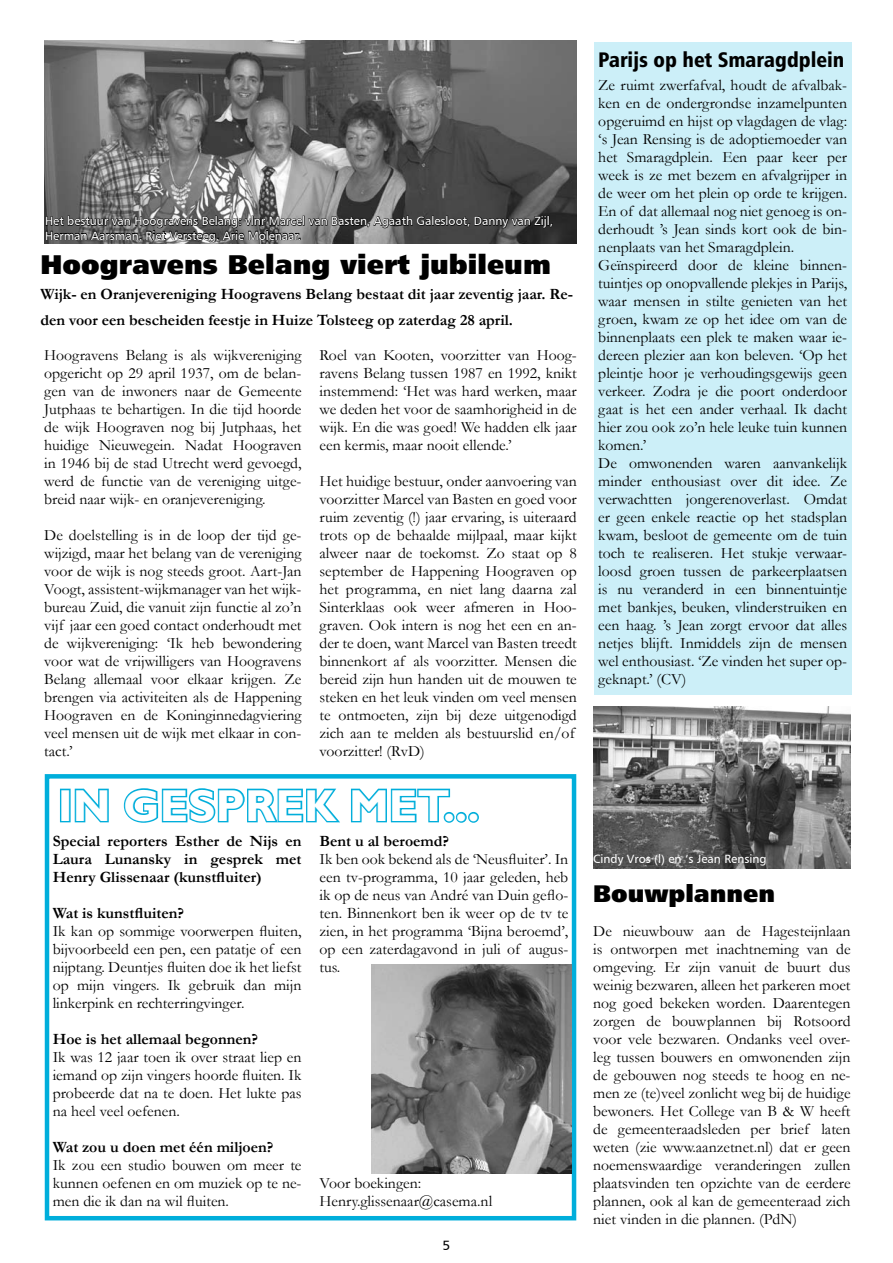
<style>
.page{position:relative;width:893px;height:1263px;background:#fff}
.page>*{position:absolute;margin:0;border:0;box-sizing:border-box;transform-origin:0 0}
.t1{font:700 45px "Gill Sans";color:#fff}
.t2{font:27px "Humanist 777 BT Extra Black B";color:#000}
.t3{font:24px "Humanist 777 BT Extra Black B";color:#000}
.t4{font:21px "Humanist 777 BT Black Condensed B";color:#000}
.t5{font:15.75px/18px "Garamond";color:#000;text-align:justify}
.t6{font:700 15.75px/18px "Garamond";color:#000}
.t7{font:13.5px "Humanist 777 BT Roman B";color:#000}
.t8{font:12px/14.4px "Humanist 777 BT Roman B";color:#fff}
</style>
<div class="page">
<div style="left:594px;top:43px;width:257px;height:652px;background:#cceff8"></div>
<img style="left:44px;top:41px;width:533px;height:202px">
<div style="left:60px;top:789px;width:11px;height:33px;border:3px solid #00aedb"></div>
<svg style="left:74px;top:788px;width:35px;height:35px"></svg>
<svg style="left:123px;top:788px;width:217px;height:35px"></svg>
<svg style="left:350px;top:788px;width:102px;height:35px"></svg>
<div style="left:444px;top:812px;width:10px;height:11px;border:3px solid #00aedb;border-radius:50%"></div>
<div style="left:456px;top:812px;width:11px;height:11px;border:3px solid #00aedb;border-radius:50%"></div>
<div style="left:468px;top:812px;width:11px;height:11px;border:3px solid #00aedb;border-radius:50%"></div>
<div style="left:45px;top:774px;width:531px;height:446px;border:4px solid #00aedb"></div>
<img style="left:371px;top:965px;width:200px;height:208px">
<svg style="left:46px;top:216px;width:507px;height:26px"></svg>
<img style="left:593px;top:706px;width:257px;height:162px">
<p class="t8" style="left:45px;top:214px;width:510px">Het bestuur van Hoogravens Belang: vlnr Marcel van Basten, Agaath Galesloot, Danny van Zijl,<br>Herman Aarsman, Riet Versteeg, Arie Molenaar.</p>
<h2 class="t2" style="left:40px;top:247px;width:512px">Hoogravens Belang viert jubileum</h2>
<p class="t6" style="left:40px;top:282px;width:534px;line-height:25.5px">Wijk- en Oranjevereniging Hoogravens Belang bestaat dit jaar zeventig jaar. Re&shy;den voor een bescheiden feestje in Huize Tolsteeg op zaterdag 28 april.</p>
<p class="t5" style="left:44px;top:346px;width:259px">Hoogravens Belang is als wijkvereniging opgericht op 29 april 1937, om de belan&shy;gen van de inwoners naar de Gemeente Jutphaas te behartigen. In die tijd hoorde de wijk Hoograven nog bij Jutphaas, het huidige Nieuwegein. Nadat Hoograven in 1946 bij de stad Utrecht werd gevoegd, werd de functie van de vereniging uitge&shy;breid naar wijk- en oranjevereniging.</p>
<p class="t5" style="left:44px;top:526px;width:259px">De doelstelling is in de loop der tijd ge&shy;wijzigd, maar het belang van de vereniging voor de wijk is nog steeds groot. Aart-Jan Voogt, assistent-wijkmanager van het wijk&shy;bureau Zuid, die vanuit zijn functie al zo’n vijf jaar een goed contact onderhoudt met de wijkvereniging: ‘Ik heb bewondering voor wat de vrijwilligers van Hoogravens Belang allemaal voor elkaar krijgen. Ze brengen via activiteiten als de Happening Hoograven en de Koninginnedagviering veel mensen uit de wijk met elkaar in con&shy;tact.’</p>
<p class="t5" style="left:320px;top:346px;width:259px">Roel van Kooten, voorzitter van Hoog&shy;ravens Belang tussen 1987 en 1992, knikt instemmend: ‘Het was hard werken, maar we deden het voor de saamhorigheid in de wijk. En die was goed! We hadden elk jaar een kermis, maar nooit ellende.’</p>
<p class="t5" style="left:320px;top:472px;width:259px;text-align:left">Het huidige bestuur, onder aanvoering van voorzitter Marcel van Basten en goed voor ruim zeventig (!) jaar ervaring, is uiteraard trots op de behaalde mijlpaal, maar kijkt alweer naar de toekomst. Zo staat op 8 september de Happening Hoograven op het programma, en niet lang daarna zal Sinterklaas ook weer afmeren in Hoo&shy;graven. Ook intern is nog het een en an&shy;der te doen, want Marcel van Basten treedt binnenkort af als voorzitter. Mensen die bereid zijn hun handen uit de mouwen te steken en het leuk vinden om veel mensen te ontmoeten, zijn bij deze uitgenodigd zich aan te melden als bestuurslid en/of voorzitter! (RvD)</p>
<h1 class="t1" style="left:58px;top:779px;width:423px">IN GESPREK MET...</h1>
<p class="t6" style="left:53px;top:832px;width:250px;text-align:justify">Special reporters Esther de Nijs en Laura Lunansky in gesprek met Henry Glissenaar (kunstfluiter)</p>
<p class="t6" style="left:53px;top:904px;width:133px">Wat is kunstfluiten?</p>
<p class="t5" style="left:53px;top:922px;width:250px">Ik kan op sommige voorwerpen fluiten, bijvoorbeeld een pen, een patatje of een nijptang. Deuntjes fluiten doe ik het liefst op mijn vingers. Ik gebruik dan mijn linkerpink en rechterringvinger.</p>
<p class="t6" style="left:53px;top:1030px;width:207px">Hoe is het allemaal begonnen?</p>
<p class="t5" style="left:53px;top:1048px;width:250px">Ik was 12 jaar toen ik over straat liep en iemand op zijn vingers hoorde fluiten. Ik probeerde dat na te doen. Het lukte pas na heel veel oefenen.</p>
<p class="t6" style="left:53px;top:1138px;width:222px">Wat zou u doen met één miljoen?</p>
<p class="t5" style="left:53px;top:1156px;width:250px">Ik zou een studio bouwen om meer te kunnen oefenen en om muziek op te ne&shy;men die ik dan na wil fluiten.</p>
<p class="t6" style="left:320px;top:832px;width:131px">Bent u al beroemd?</p>
<p class="t5" style="left:320px;top:850px;width:250px">Ik ben ook bekend als de ‘Neusfluiter’. In een tv-programma, 10 jaar geleden, heb ik op de neus van André van Duin geflo&shy;ten. Binnenkort ben ik weer op de tv te zien, in het programma ‘Bijna beroemd’, op een zaterdagavond in juli of augus&shy;tus.</p>
<p class="t5" style="left:320px;top:1174px;width:174px">Voor boekingen:<br>Henry.glissenaar@casema.nl</p>
<p class="t7" style="left:443px;top:1237px;width:9px">5</p>
<h3 class="t4" style="left:598px;top:47px;width:248px">Parijs op het Smaragdplein</h3>
<p class="t5" style="left:598px;top:76px;width:250px;text-align:left">Ze ruimt zwerfafval, houdt de afvalbak&shy;ken en de ondergrondse inzamelpunten opgeruimd en hijst op vlagdagen de vlag: ‘s Jean Rensing is de adoptiemoeder van het Smaragdplein. Een paar keer per week is ze met bezem en afvalgrijper in de weer om het plein op orde te krijgen.<br>En of dat allemaal nog niet genoeg is on&shy;derhoudt ’s Jean sinds kort ook de bin&shy;nenplaats van het Smaragdplein.<br>Geïnspireerd door de kleine binnen&shy;tuintjes op onopvallende plekjes in Parijs, waar mensen in stilte genieten van het groen, kwam ze op het idee om van de binnenplaats een plek te maken waar ie&shy;dereen plezier aan kon beleven. ‘Op het pleintje hoor je verhoudingsgewijs geen verkeer. Zodra je die poort onderdoor gaat is het een ander verhaal. Ik dacht hier zou ook zo’n hele leuke tuin kunnen komen.’<br>De omwonenden waren aanvankelijk minder enthousiast over dit idee. Ze verwachtten jongerenoverlast. Omdat er geen enkele reactie op het stadsplan kwam, besloot de gemeente om de tuin toch te realiseren. Het stukje verwaar&shy;loosd groen tussen de parkeerplaatsen is nu veranderd in een binnentuintje met bankjes, beuken, vlinderstruiken en een haag. ’s Jean zorgt ervoor dat alles netjes blijft. Inmiddels zijn de mensen wel enthousiast. ‘Ze vinden het super op&shy;geknapt.’ (CV)</p>
<p class="t8" style="left:593px;top:851px;width:175px">Cindy Vros (l) en ‘s Jean Rensing</p>
<h3 class="t3" style="left:593px;top:878px;width:183px">Bouwplannen</h3>
<p class="t5" style="left:593px;top:922px;width:259px">De nieuwbouw aan de Hagesteijnlaan is ontworpen met inachtneming van de omgeving. Er zijn vanuit de buurt dus weinig bezwaren, alleen het parkeren moet nog goed bekeken worden. Daarentegen zorgen de bouwplannen bij Rotsoord voor vele bezwaren. Ondanks veel over&shy;leg tussen bouwers en omwonenden zijn de gebouwen nog steeds te hoog en ne&shy;men ze (te)veel zonlicht weg bij de huidige bewoners. Het College van B &amp; W heeft de gemeenteraadsleden per brief laten weten (zie www.aanzetnet.nl) dat er geen noemenswaardige veranderingen zullen plaatsvinden ten opzichte van de eerdere plannen, ook al kan de gemeenteraad zich niet vinden in die plannen. (PdN)</p>
</div>
